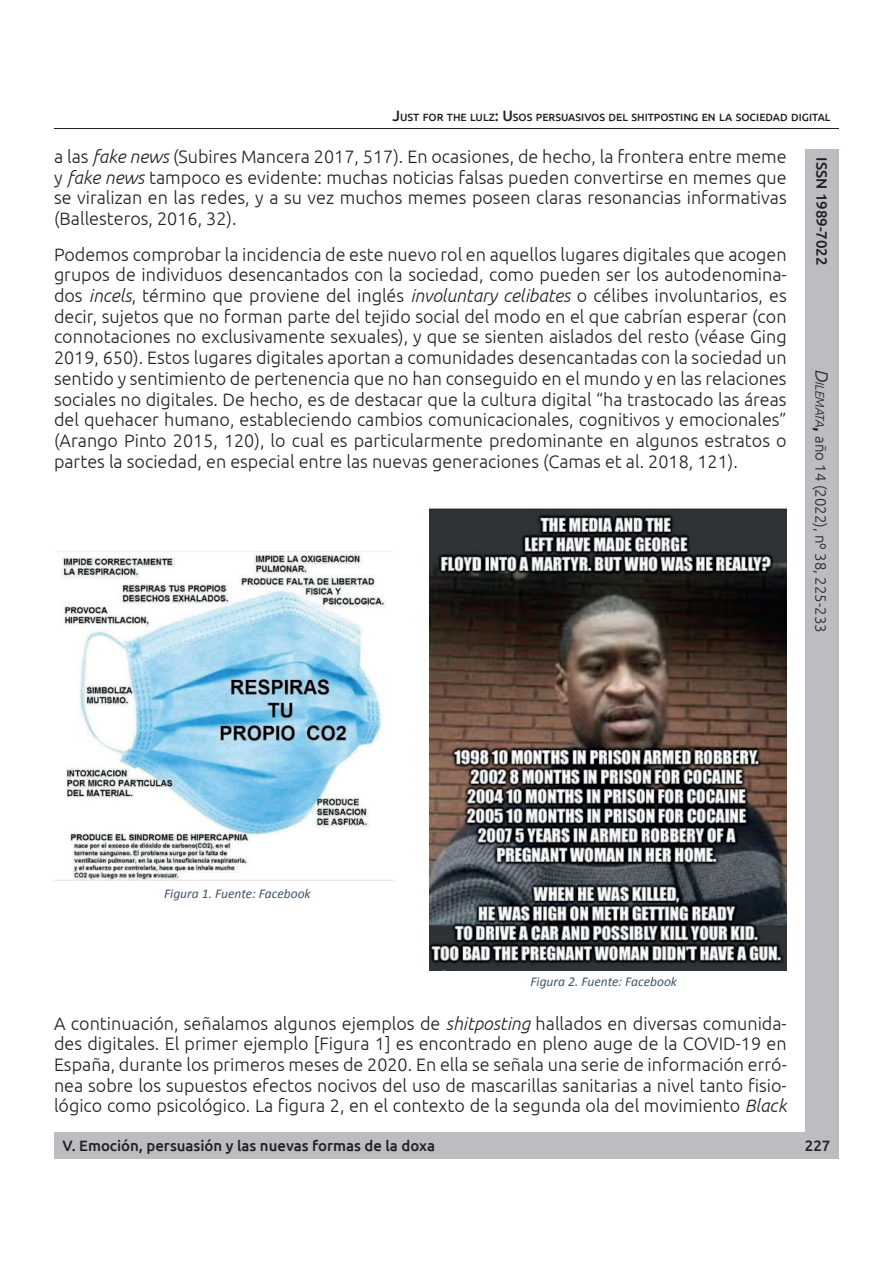
<style>
.page{position:relative;width:893px;height:1263px;background:#fff}
.page>*{position:absolute;margin:0;border:0;box-sizing:border-box;transform-origin:0 0}
.t1{font:300 18px/20.7px "Ubuntu";color:#231f20;text-align:justify}
.t2{font:500 15px "Ubuntu";color:#231f20}
.t3{font:300 15px "Ubuntu";color:#231f20}
.t4{font:italic 13.5px "Calibri";color:#405469}
.t5{font:500 10.5px "Ubuntu";color:#231f20}
.s1{font-size:15px}
.s2{font-style:italic}
.s3{font-style:italic;font-size:18px}
.s4{font-style:italic;font-size:12.6px}
.s5{font-weight:500;font-size:18px}
</style>
<div class="page">
<div style="left:756px;top:1132px;width:83px;height:27px;background:#bcbdc0"></div>
<div style="left:54px;top:1132px;width:712px;height:27px;background:#bcbdc0"></div>
<div style="left:806px;top:360px;width:33px;height:777px;background:#bcbdc0"></div>
<div style="left:806px;top:149px;width:33px;height:215px;background:#bcbdc0"></div>
<hr style="left:54px;top:128px;width:785px;height:1px;background:#231f20">
<img style="left:54px;top:551px;width:340px;height:329px">
<img style="left:430px;top:509px;width:357px;height:461px">
<p class="t5" style="left:392px;top:111px;width:439px"><span class="s1">J</span>UST FOR THE LULZ<span class="s1">: U</span> SOS PERSUASIVOS DEL SHITPOSTING EN LA SOCIEDAD DIGITAL</p>
<p class="t1" style="left:54px;top:146px;width:734px">a las <span class="s2">fake news</span> (Subires Mancera 2017, 517). En ocasiones, de hecho, la frontera entre meme y <span class="s2">fake news</span> tampoco es evidente: muchas noticias falsas pueden convertirse en memes que se viralizan en las redes, y a su vez muchos memes poseen claras resonancias informativas (Ballesteros, 2016, 32).</p>
<p class="t1" style="left:54px;top:243px;width:734px">Podemos comprobar la incidencia de este nuevo rol en aquellos lugares digitales que acogen grupos de individuos desencantados con la sociedad, como pueden ser los autodenomina&shy;dos <span class="s2">incels</span>, término que proviene del inglés <span class="s2">involuntary celibates</span> o célibes involuntarios, es decir, sujetos que no forman parte del tejido social del modo en el que cabrían esperar (con connotaciones no exclusivamente sexuales), y que se sienten aislados del resto (véase Ging 2019, 650). Estos lugares digitales aportan a comunidades desencantadas con la sociedad un sentido y sentimiento de pertenencia que no han conseguido en el mundo y en las relaciones sociales no digitales. De hecho, es de destacar que la cultura digital “ha trastocado las áreas del quehacer humano, estableciendo cambios comunicacionales, cognitivos y emocionales” (Arango Pinto 2015, 120), lo cual es particularmente predominante en algunos estratos o partes la sociedad, en especial entre las nuevas generaciones (Camas et al. 2018, 121).</p>
<p class="t2" style="left:831px;top:157px;width:110px;rotate:90deg">ISSN 1989-7022</p>
<p class="t3" style="left:830px;top:369px;width:265px;rotate:90deg"><span class="s3">D</span><span class="s4">ilemata</span><span class="s5">,</span> año 14 (2022), nº 38, 225-233</p>
<p class="t4" style="left:164px;top:885px;width:148px">Figura 1. Fuente: Facebook</p>
<p class="t4" style="left:530px;top:973px;width:148px">Figura 2. Fuente: Facebook</p>
<p class="t1" style="left:54px;top:1012px;width:734px">A continuación, señalamos algunos ejemplos de <span class="s2">shitposting</span> hallados en diversas comunida&shy;des digitales. El primer ejemplo [Figura 1] es encontrado en pleno auge de la COVID-19 en España, durante los primeros meses de 2020. En ella se señala una serie de información erró&shy;nea sobre los supuestos efectos nocivos del uso de mascarillas sanitarias a nivel tanto fisio&shy;lógico como psicológico. La figura 2, en el contexto de la segunda ola del movimiento <span class="s2">Black</span></p>
<p class="t2" style="left:63px;top:1136px;width:374px">V. Emoción, persuasión y las nuevas formas de la doxa</p>
<p class="t2" style="left:805px;top:1136px;width:27px">227</p>
</div>
